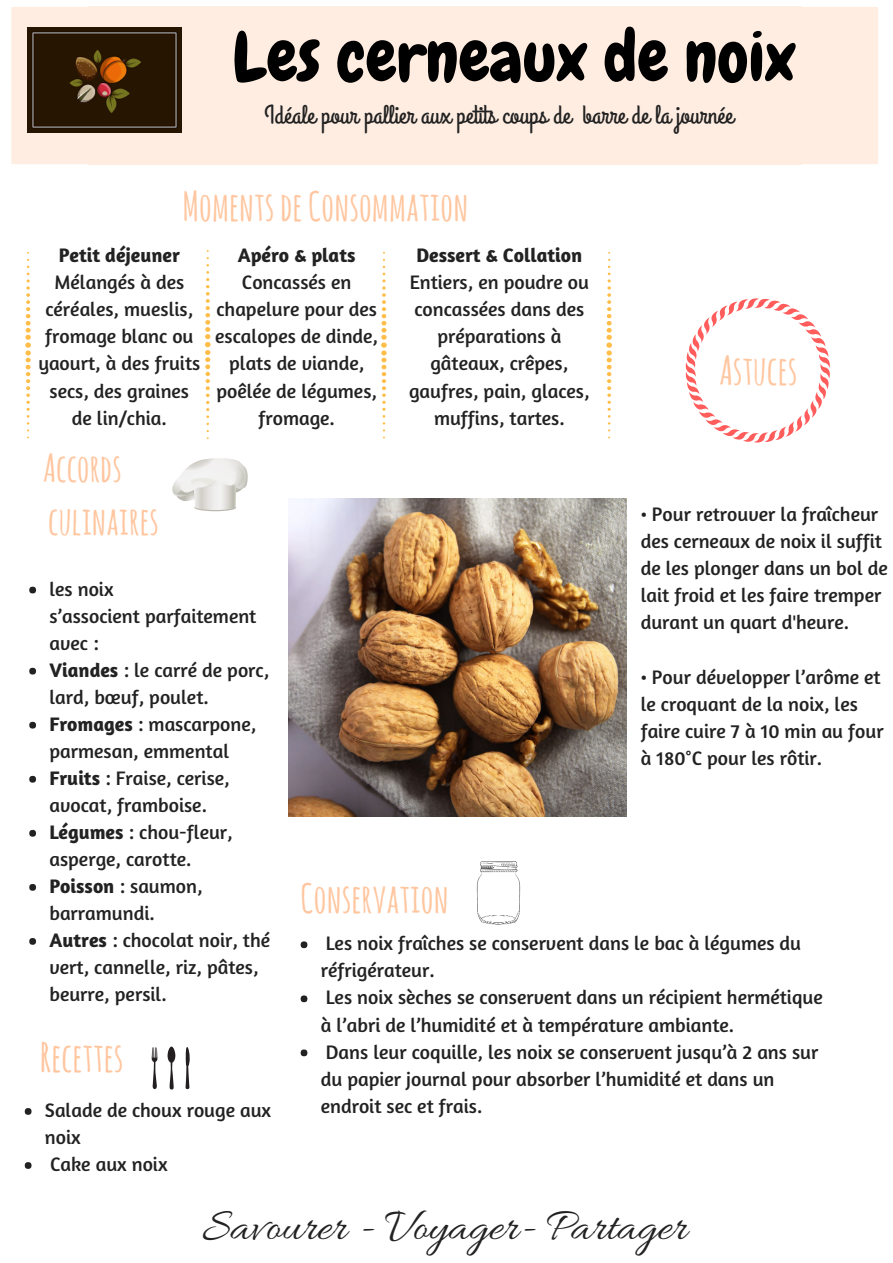
<style>
.page{position:relative;width:893px;height:1263px;background:#fff}
.page>*{position:absolute;margin:0;border:0;box-sizing:border-box;transform-origin:0 0}
.t1{font:69.6px "Chewy";color:#000}
.t2{font:46.35px "Allura";color:#222}
.t3{font:700 39.75px "Amatic SC";color:#ffc69f}
.t4{font:700 38.4px/52.9px "Amatic SC";color:#ffc69f}
.t5{font:26.55px "Grand Hotel";color:#222}
.t6{font:19.8px/27px "Amaranth";color:#222}
.t7{font:700 19.8px "Amaranth";color:#222}
.s1{font-weight:700}
</style>
<div class="page">
<svg style="left:205px;top:250px;width:6px;height:189px"></svg>
<svg style="left:606px;top:252px;width:6px;height:179px"></svg>
<svg style="left:25px;top:252px;width:6px;height:179px"></svg>
<svg style="left:381px;top:252px;width:6px;height:179px"></svg>
<div style="left:89px;top:85px;width:713px;height:46px;background:#ffede1"></div>
<div style="left:89px;top:126px;width:713px;height:38px;background:#ffede1"></div>
<div style="left:802px;top:7px;width:76px;height:157px;background:#ffede1"></div>
<div style="left:89px;top:40px;width:713px;height:46px;background:#ffede1"></div>
<div style="left:89px;top:7px;width:713px;height:38px;background:#ffede1"></div>
<div style="left:11px;top:7px;width:78px;height:157px;background:#ffede1"></div>
<svg style="left:185px;top:1047px;width:5px;height:42px"></svg>
<svg style="left:152px;top:1047px;width:5px;height:42px"></svg>
<svg style="left:168px;top:1046px;width:7px;height:44px"></svg>
<div style="left:25px;top:1108px;width:7px;height:7px;background:#222;border-radius:50%"></div>
<div style="left:25px;top:1162px;width:7px;height:7px;background:#222;border-radius:50%"></div>
<div style="left:29px;top:587px;width:7px;height:6px;background:#222;border-radius:50%"></div>
<div style="left:29px;top:668px;width:7px;height:6px;background:#222;border-radius:50%"></div>
<div style="left:29px;top:722px;width:7px;height:6px;background:#222;border-radius:50%"></div>
<div style="left:29px;top:776px;width:7px;height:7px;background:#222;border-radius:50%"></div>
<div style="left:29px;top:830px;width:7px;height:7px;background:#222;border-radius:50%"></div>
<div style="left:29px;top:884px;width:7px;height:7px;background:#222;border-radius:50%"></div>
<div style="left:29px;top:938px;width:7px;height:7px;background:#222;border-radius:50%"></div>
<svg style="left:172px;top:458px;width:76px;height:53px"></svg>
<svg style="left:686px;top:298px;width:144px;height:144px"></svg>
<div style="left:301px;top:941px;width:6px;height:7px;background:#222;border-radius:50%"></div>
<div style="left:301px;top:995px;width:6px;height:7px;background:#222;border-radius:50%"></div>
<div style="left:301px;top:1049px;width:6px;height:7px;background:#222;border-radius:50%"></div>
<img style="left:476px;top:861px;width:45px;height:64px">
<img style="left:27px;top:27px;width:154px;height:106px">
<img style="left:288px;top:499px;width:338px;height:317px">
<h1 class="t1" style="left:232px;top:13px;width:565px">Les cerneaux de noix</h1>
<h3 class="t5" style="left:264px;top:98px;width:470px">Idéale pour pallier aux petits coups de barre de la journée</h3>
<h3 class="t3" style="left:183px;top:178px;width:287px">Moments de Consommation</h3>
<p class="t7" style="left:59px;top:243px;width:123px">Petit déjeuner</p>
<p class="t6" style="left:38px;top:269px;width:163px;text-align:center">Mélangés à des céréales, mueslis, fromage blanc ou yaourt, à des fruits secs, des graines de lin/chia.</p>
<p class="t7" style="left:238px;top:243px;width:119px">Apéro &amp; plats</p>
<p class="t6" style="left:215px;top:269px;width:164px;text-align:center">Concassés en chapelure pour des escalopes de dinde, plats de viande, poêlée de légumes, fromage.</p>
<p class="t7" style="left:416px;top:243px;width:167px">Dessert &amp; Collation</p>
<p class="t6" style="left:409px;top:269px;width:182px;text-align:center">Entiers, en poudre ou concassées dans des préparations à gâteaux, crêpes, gaufres, pain, glaces, muffins, tartes.</p>
<h3 class="t3" style="left:719px;top:342px;width:80px">Astuces</h3>
<h3 class="t4" style="left:43px;top:440px;width:117px">Accords culinaires</h3>
<p class="t6" style="left:49px;top:575px;width:222px">les noix<br>s’associent parfaitement avec :<br><span class="s1">Viandes</span> : le carré de porc, lard, bœuf, poulet.<br><span class="s1">Fromages</span> : mascarpone, parmesan, emmental<br><span class="s1">Fruits</span> : Fraise, cerise, avocat, framboise.<br><span class="s1">Légumes</span> : chou-fleur, asperge, carotte.<br><span class="s1">Poisson</span> : saumon, barramundi.<br><span class="s1">Autres</span> : chocolat noir, thé vert, cannelle, riz, pâtes, beurre, persil.</p>
<h3 class="t3" style="left:40px;top:1029px;width:85px">Recettes</h3>
<p class="t6" style="left:45px;top:1096px;width:228px">Salade de choux rouge aux noix<br>Cake aux noix</p>
<p class="t6" style="left:641px;top:501px;width:249px">• Pour retrouver la fraîcheur des cerneaux de noix il suffit de les plonger dans un bol de lait froid et les faire tremper durant un quart d'heure.</p>
<p class="t6" style="left:641px;top:663px;width:244px">• Pour développer l’arôme et le croquant de la noix, les faire cuire 7 à 10 min au four à 180°C pour les rôtir.</p>
<h3 class="t3" style="left:301px;top:870px;width:150px">Conservation</h3>
<p class="t6" style="left:321px;top:930px;width:503px">Les noix fraîches se conservent dans le bac à légumes du réfrigérateur.<br>Les noix sèches se conservent dans un récipient hermétique à l’abri de l’humidité et à température ambiante.<br>Dans leur coquille, les noix se conservent jusqu’à 2 ans sur du papier journal pour absorber l’humidité et dans un endroit sec et frais.</p>
<h2 class="t2" style="left:203px;top:1201px;width:486px">Savourer - Voyager- Partager</h2>
</div>
